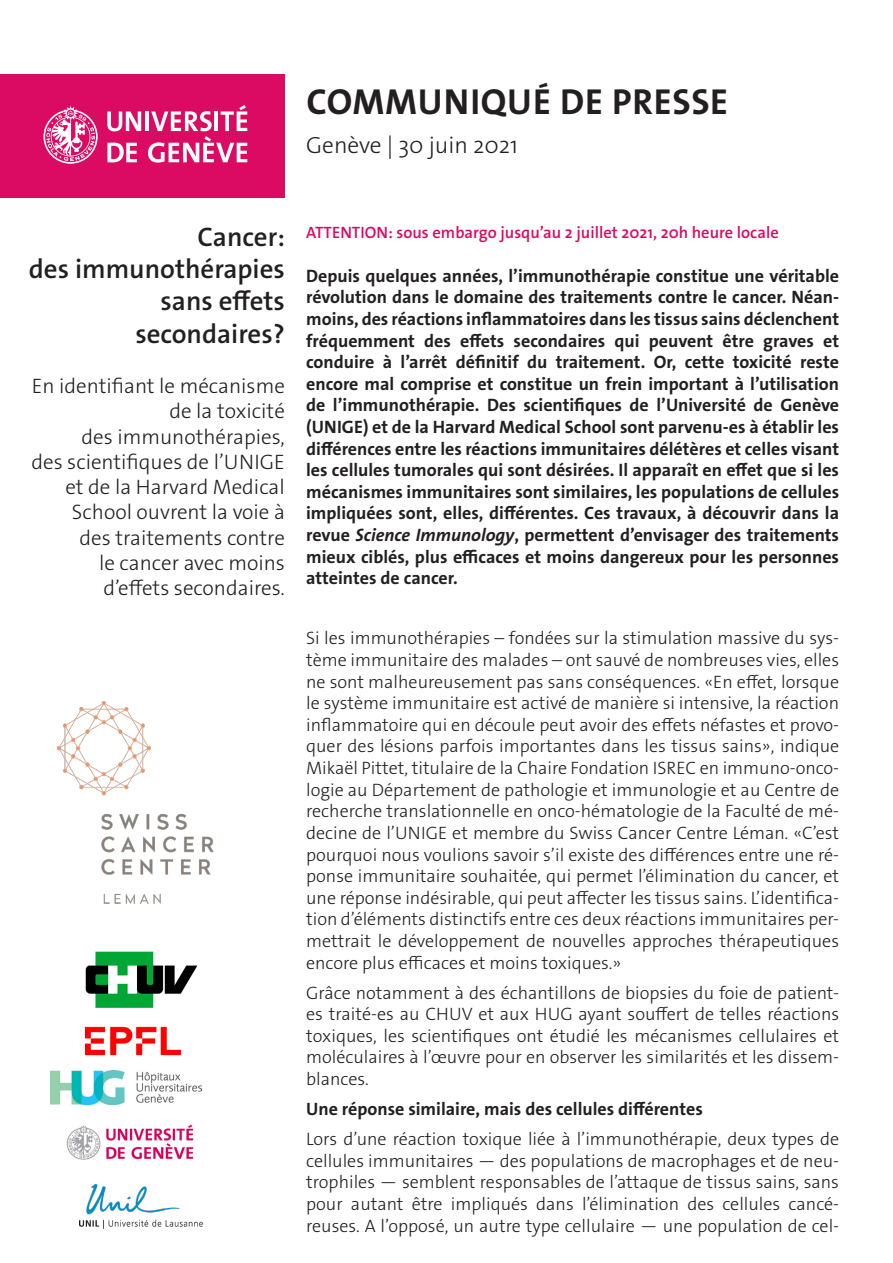
<style>
.page{position:relative;width:893px;height:1263px;background:#fff}
.page>*{position:absolute;margin:0;border:0;box-sizing:border-box;transform-origin:0 0}
._4__texte_courant{font:700 36.3px "The Sans Os F";letter-spacing:.02em;color:#231f20}
._1__grand_titre{font:600 27px/32.4px "The Sans Os F";color:#231f20;text-align:right}
._4__texte_courant-2{font:300 23.4px "The Sans Os F";color:#231f20}
._1__grand_titre-2{font:300 21px/25.2px "The Sans Os F";color:#231f20;text-align:right}
._4__texte_courant-3{font:300 18px/21.6px "The Sans Os F";color:#231f20;text-align:justify}
._4__texte_courant-4{font:700 18px/21.6px "The Sans Os F";color:#231f20;text-align:justify}
.embargo{font:600 16.5px "The Sans Os F";color:#db0a62}
.s1{font-style:italic}
</style>
<div class="page">
<div style="left:0;top:74px;width:285px;height:124px;background:#db0a62"></div>
<svg style="left:44px;top:106px;width:54px;height:58px"></svg>
<svg style="left:107px;top:111px;width:34px;height:20px"></svg>
<hr style="left:145px;top:111px;width:4px;height:20px;background:#fff">
<svg style="left:107px;top:143px;width:30px;height:19px"></svg>
<svg style="left:148px;top:105px;width:99px;height:58px"></svg>
<img style="left:57px;top:702px;width:157px;height:202px">
<img style="left:85px;top:1026px;width:97px;height:30px">
<img style="left:79px;top:1184px;width:124px;height:45px">
<img style="left:86px;top:951px;width:111px;height:56px">
<img style="left:51px;top:1071px;width:151px;height:33px">
<img style="left:67px;top:1124px;width:127px;height:36px">
<p class="_4__texte_courant" style="left:306px;top:78px;width:423px">COMMUNIQUÉ DE PRESSE</p>
<p class="_4__texte_courant-2" style="left:306px;top:130px;width:213px">Genève | 30 juin 2021</p>
<p class="_1__grand_titre" style="left:29px;top:221px;width:257px">Cancer:<br>des immunothérapies sans effets secondaires?</p>
<p class="_1__grand_titre-2" style="left:31px;top:374px;width:255px">En identifiant le mécanisme de la toxicité<br>des immunothérapies,<br>des scientifiques de l’UNIGE et de la Harvard Medical<br>School ouvrent la voie à<br>des traitements contre<br>le cancer avec moins d’effets secondaires.</p>
<p class="embargo" style="left:306px;top:222px;width:474px">ATTENTION: sous embargo jusqu’au 2 juillet 2021, 20h heure locale</p>
<p class="_4__texte_courant-4" style="left:306px;top:265px;width:534px">Depuis quelques années, l’immunothérapie constitue une véritable révolution dans le domaine des traitements contre le cancer. Néan&shy;moins, des réactions inflammatoires dans les tissus sains déclenchent fréquemment des effets secondaires qui peuvent être graves et conduire à l’arrêt définitif du traitement. Or, cette toxicité reste encore mal comprise et constitue un frein important à l’utilisation de l’immunothérapie. Des scientifiques de l’Université de Genève (UNIGE) et de la Harvard Medical School sont parvenu-es à établir les différences entre les réactions immunitaires délétères et celles visant les cellules tumorales qui sont désirées. Il apparaît en effet que si les mécanismes immunitaires sont similaires, les populations de cellules impliquées sont, elles, différentes. Ces travaux, à découvrir dans la revue <span class="s1">Science Immunology</span>, permettent d’envisager des traitements mieux ciblés, plus efficaces et moins dangereux pour les personnes atteintes de cancer.</p>
<p class="_4__texte_courant-3" style="left:306px;top:628px;width:534px">Si les immunothérapies – fondées sur la stimulation massive du sys&shy;tème immunitaire des malades – ont sauvé de nombreuses vies, elles ne sont malheureusement pas sans conséquences. «En effet, lorsque le système immunitaire est activé de manière si intensive, la réaction inflammatoire qui en découle peut avoir des effets néfastes et provo&shy;quer des lésions parfois importantes dans les tissus sains», indique Mikaël Pittet, titulaire de la Chaire Fondation ISREC en immuno-onco&shy;logie au Département de pathologie et immunologie et au Centre de recherche translationnelle en onco-hématologie de la Faculté de mé&shy;decine de l’UNIGE et membre du Swiss Cancer Centre Léman. «C’est pourquoi nous voulions savoir s’il existe des différences entre une ré&shy;ponse immunitaire souhaitée, qui permet l’élimination du cancer, et une réponse indésirable, qui peut affecter les tissus sains. L’identifica&shy;tion d’éléments distinctifs entre ces deux réactions immunitaires per&shy;mettrait le développement de nouvelles approches thérapeutiques encore plus efficaces et moins toxiques.»</p>
<p class="_4__texte_courant-3" style="left:306px;top:982px;width:534px">Grâce notamment à des échantillons de biopsies du foie de patient&shy;es traité-es au CHUV et aux HUG ayant souffert de telles réactions toxiques, les scientifiques ont étudié les mécanismes cellulaires et moléculaires à l’œuvre pour en observer les similarités et les dissem&shy;blances.</p>
<p class="_4__texte_courant-4" style="left:306px;top:1098px;width:398px">Une réponse similaire, mais des cellules différentes</p>
<p class="_4__texte_courant-3" style="left:306px;top:1128px;width:534px">Lors d’une réaction toxique liée à l’immunothérapie, deux types de cellules immunitaires — des populations de macrophages et de neu&shy;trophiles — semblent responsables de l’attaque de tissus sains, sans pour autant être impliqués dans l’élimination des cellules cancé&shy;reuses. A l’opposé, un autre type cellulaire — une population de cel-</p>
</div>
